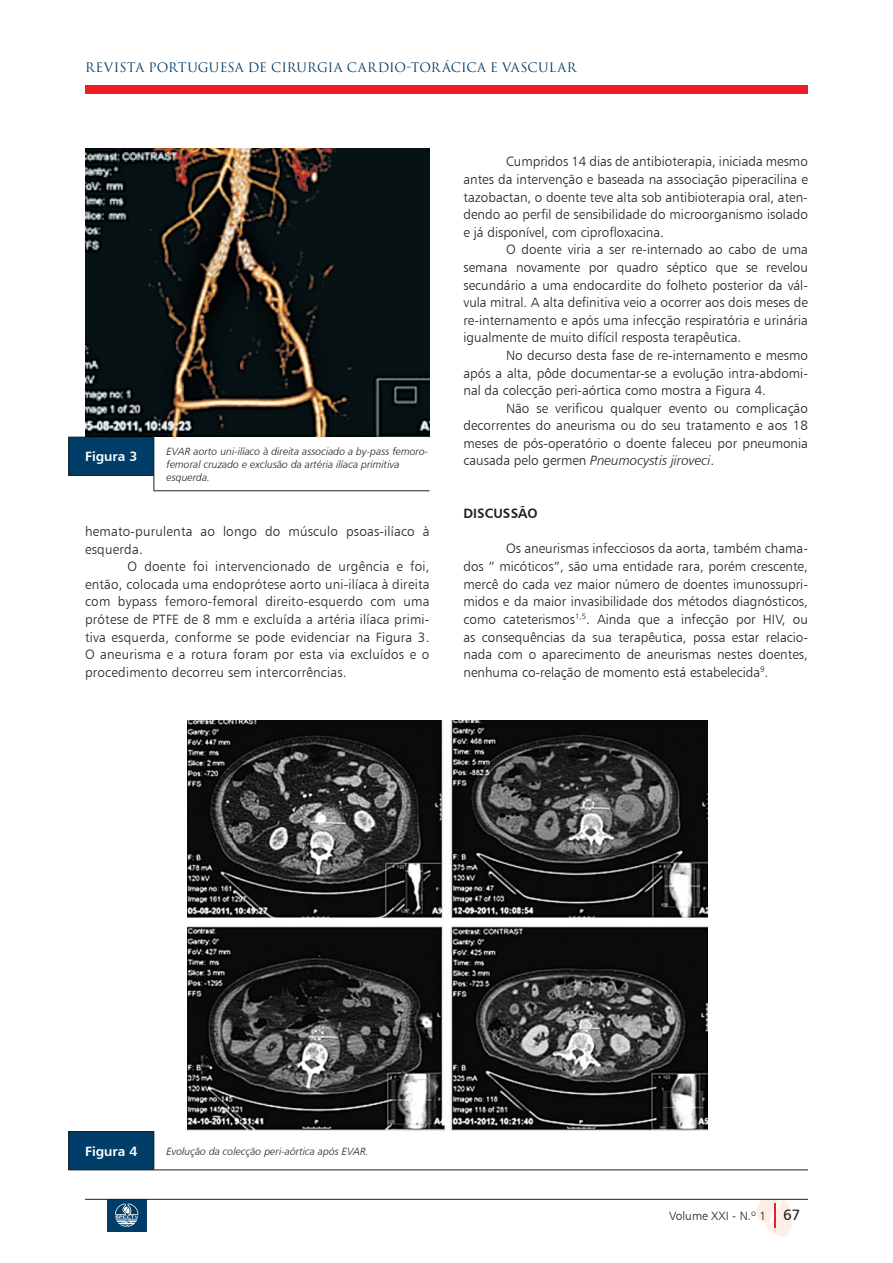
<style>
.page{position:relative;width:893px;height:1263px;background:#fff}
.page>*{position:absolute;margin:0;border:0;box-sizing:border-box;transform-origin:0 0}
.t1{font:13.5px/17.5px "Humanist 777 BT Light B";color:#231f20;text-align:justify}
.t2{font:13.5px "Humanist 777 BT Light Italic B";color:#231f20}
.t3{font:13.5px "Humanist 777 BT Bold B";color:#fff}
.t4{font:13.5px "Humanist 777 BT Bold B";color:#231f20}
.t5{font:12.75px "Trajax";letter-spacing:.01em;color:#003d68}
.t6{font:12px "Humanist 777 BT Light B";color:#231f20}
.t7{font:10.5px/12.6px "Humanist 777 BT Light Italic B";color:#231f20}
.s1{font-family:"Humanist 777 BT Light B"}
.s2{font-family:"Humanist 777 BT Roman B";font-size:15px}
</style>
<div class="page">
<div style="left:85px;top:85px;width:723px;height:9px;background:#ee1d23"></div>
<svg style="left:757px;top:1200px;width:35px;height:37px"></svg>
<div style="left:107px;top:1199px;width:40px;height:33px;background:#003d68"></div>
<svg style="left:115px;top:1203px;width:23px;height:24px"></svg>
<hr style="left:85px;top:1199px;width:723px;height:1px;background:#231f20">
<div style="left:69px;top:437px;width:85px;height:38px;background:#003d68"></div>
<hr style="left:153px;top:490px;width:276px;height:1px;background:#231f20">
<hr style="left:68px;top:437px;width:1px;height:38px;background:#231f20">
<hr style="left:153px;top:437px;width:1px;height:38px;background:#231f20">
<svg style="left:68px;top:475px;width:17px;height:1px"></svg>
<hr style="left:85px;top:475px;width:69px;height:1px;background:#231f20">
<svg style="left:153px;top:476px;width:1px;height:14px"></svg>
<svg style="left:68px;top:437px;width:17px;height:1px"></svg>
<hr style="left:85px;top:437px;width:69px;height:1px;background:#231f20">
<img style="left:85px;top:149px;width:344px;height:288px">
<div style="left:69px;top:1132px;width:85px;height:38px;background:#003d68"></div>
<hr style="left:154px;top:1169px;width:654px;height:1px;background:#231f20">
<hr style="left:68px;top:1132px;width:1px;height:37px;background:#231f20">
<hr style="left:153px;top:1132px;width:1px;height:37px;background:#231f20">
<svg style="left:68px;top:1169px;width:17px;height:1px"></svg>
<hr style="left:85px;top:1169px;width:69px;height:1px;background:#231f20">
<svg style="left:68px;top:1131px;width:17px;height:1px"></svg>
<hr style="left:85px;top:1131px;width:69px;height:1px;background:#231f20">
<img style="left:188px;top:721px;width:519px;height:409px">
<p class="t5" style="left:85px;top:60px;width:493px">REVISTA PORTUGUESA DE CIRURGIA CARDIO-TORáCICA E VASCULAR</p>
<p class="t3" style="left:85px;top:448px;width:54px">FIGURA 3</p>
<p class="t7" style="left:167px;top:445px;width:263px">EVAR aorto uni-ilíaco à direita associado a by-pass femoro&shy;femoral cruzado e exclusão da artéria ilíaca primitiva esquerda.</p>
<p class="t1" style="left:85px;top:522px;width:346px">hemato-purulenta ao longo do músculo psoas-ilíaco à esquerda.</p>
<p class="t1" style="left:85px;top:557px;width:346px;text-indent:43px">O doente foi intervencionado de urgência e foi, então, colocada uma endoprótese aorto uni-ilíaca à direita com bypass femoro-femoral direito-esquerdo com uma prótese de PTFE de 8 mm e excluída a artéria ilíaca primi&shy;tiva esquerda, conforme se pode evidenciar na Figura 3.<br>O aneurisma e a rotura foram por esta via excluídos e o procedimento decorreu sem intercorrências.</p>
<p class="t1" style="left:463px;top:153px;width:346px;text-indent:43px">Cumpridos 14 dias de antibioterapia, iniciada mesmo antes da intervenção e baseada na associação piperacilina e tazobactan, o doente teve alta sob antibioterapia oral, aten&shy;dendo ao perfil de sensibilidade do microorganismo isolado e já disponível, com ciprofloxacina.</p>
<p class="t1" style="left:463px;top:241px;width:346px;text-indent:43px">O doente viria a ser re-internado ao cabo de uma semana novamente por quadro séptico que se revelou secundário a uma endocardite do folheto posterior da vál&shy;vula mitral. A alta definitiva veio a ocorrer aos dois meses de re-internamento e após uma infecção respiratória e urinária igualmente de muito difícil resposta terapêutica.</p>
<p class="t1" style="left:463px;top:346px;width:346px;text-indent:43px">No decurso desta fase de re-internamento e mesmo após a alta, pôde documentar-se a evolução intra-abdomi&shy;nal da colecção peri-aórtica como mostra a Figura 4.</p>
<p class="t1" style="left:463px;top:399px;width:346px;text-indent:43px">Não se verificou qualquer evento ou complicação decorrentes do aneurisma ou do seu tratamento e aos 18 meses de pós-operatório o doente faleceu por pneumonia</p>
<p class="t2" style="left:463px;top:452px;width:252px"><span class="s1">causada pelo germen</span> Pneumocystis jiroveci<span class="s1">.</span></p>
<p class="t4" style="left:463px;top:505px;width:19px">DISCUSSÃO</p>
<p class="t1" style="left:463px;top:540px;width:346px;text-indent:43px">Os aneurismas infecciosos da aorta, também chama&shy;dos “ micóticos”, são uma entidade rara, porém crescente, mercê do cada vez maior número de doentes imunossupri&shy;midos e da maior invasibilidade dos métodos diagnósticos, como cateterismos<sup>1,5</sup>. Ainda que a infecção por HIV, ou as consequências da sua terapêutica, possa estar relacio&shy;nada com o aparecimento de aneurismas nestes doentes, nenhuma co-relação de momento está estabelecida<sup>9</sup>.</p>
<p class="t3" style="left:85px;top:1143px;width:54px">FIGURA 4</p>
<p class="t7" style="left:167px;top:1145px;width:204px">Evolução da colecção peri-aórtica após EVAR.</p>
<p class="t6" style="left:669px;top:1208px;width:133px">Volume XXI - N.º 1 <span class="s2">67</span></p>
</div>
